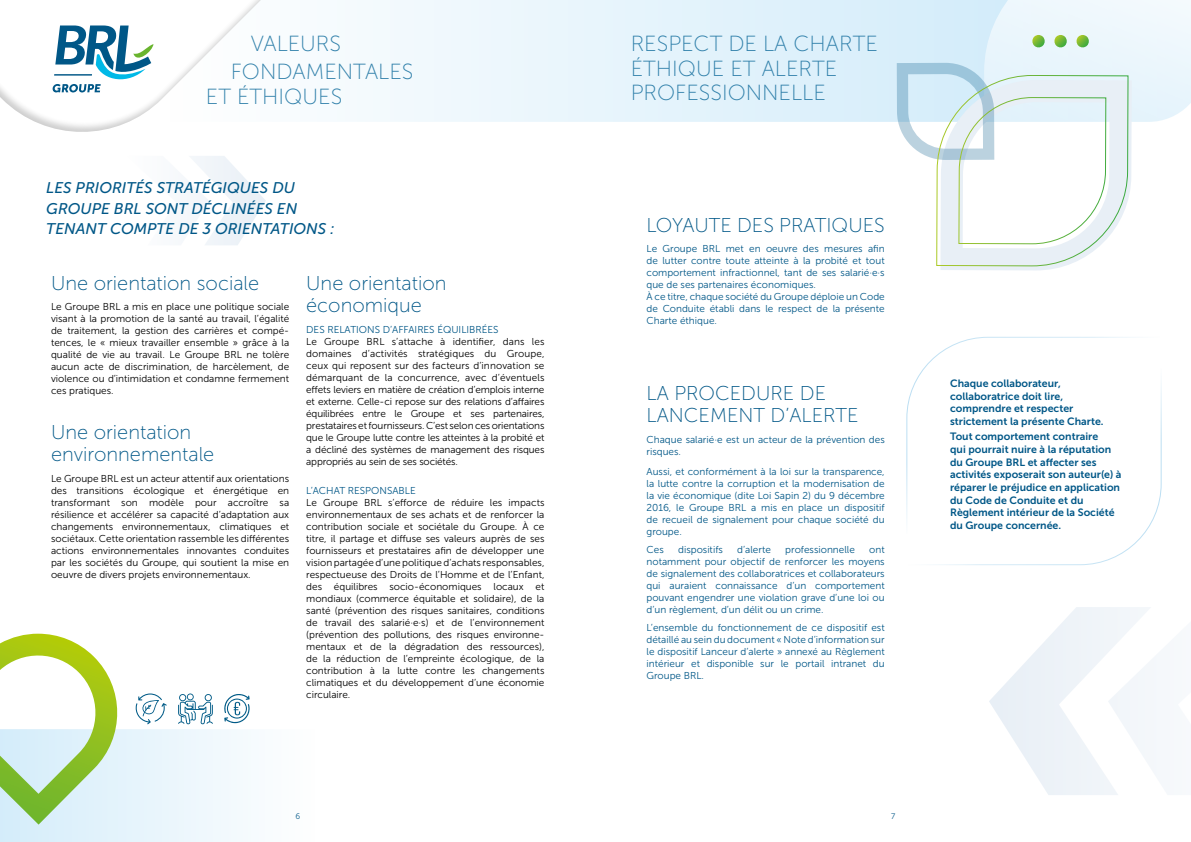
<style>
.page{position:relative;width:1191px;height:842px;background:#fff}
.page>*{position:absolute;margin:0;border:0;box-sizing:border-box;transform-origin:0 0}
.t1{font:21.8px/24.2px "Museo Sans 100";color:#3080aa}
.t2{font:20px/22px "Museo Sans 100";color:#005787}
.t3{font:italic 15.4px/20.6px "Museo Sans 500";color:#005787}
.t4{font:10.6px/12.7px "Museo Sans 700";color:#005787}
.t5{font:10px/12px "Museo Sans 300";color:#000;text-align:justify}
.t6{font:10px/12px "Museo Sans 300";color:#005787;text-align:justify}
.t7{font:8px "Museo Sans 300";color:#005787}
</style>
<div class="page">
<svg style="left:394px;top:0;width:590px;height:122px;background:#e4f3fb"></svg>
<svg style="left:984px;top:0;width:207px;height:154px;fill:#edf7fc"></svg>
<svg style="left:0;top:0;width:394px;height:132px"></svg>
<svg style="left:52px;top:26px;width:101px;height:66px"></svg>
<hr style="left:54px;top:74px;width:38px;height:2px;background:#005787">
<svg style="left:896px;top:63px;width:235px;height:208px"></svg>
<svg style="left:187px;top:156px;width:79px;height:89px"></svg>
<svg style="left:989px;top:607px;width:168px;height:188px"></svg>
<svg style="left:1076px;top:35px;width:13px;height:13px"></svg>
<svg style="left:1053px;top:35px;width:14px;height:13px"></svg>
<svg style="left:1031px;top:35px;width:14px;height:13px"></svg>
<svg style="left:0;top:634px;width:250px;height:208px"></svg>
<svg style="left:982px;top:441px;width:180px;height:125px"></svg>
<svg style="left:1160px;top:383px;width:2px;height:58px"></svg>
<svg style="left:906px;top:336px;width:254px;height:199px"></svg>
<div style="left:1085px;top:332px;width:76px;height:9px;background:#fff"></div>
<svg style="left:906px;top:461px;width:5px;height:74px"></svg>
<h1 class="t1" style="left:231px;top:30px;width:184px;line-height:28.1px;text-indent:20px">VALEURS<br>FONDAMENTALES</h1>
<h1 class="t1" style="left:206px;top:84px;width:138px">ET ÉTHIQUES</h1>
<h3 class="t3" style="left:46px;top:177px;width:290px">LES PRIORITÉS STRATÉGIQUES DU<br>GROUPE BRL SONT DÉCLINÉES EN<br>TENANT COMPTE DE 3 ORIENTATIONS :</h3>
<h2 class="t2" style="left:51px;top:272px;width:210px">Une orientation sociale</h2>
<p class="t5" style="left:51px;top:301px;width:240px">Le Groupe BRL a mis en place une politique sociale visant à la promotion de la santé au travail, l’égalité de traitement, la gestion des carrières et compé&shy;tences, le « mieux travailler ensemble » grâce à la qualité de vie au travail. Le Groupe BRL ne tolère aucun acte de discrimination, de harcèlement, de violence ou d’intimidation et condamne fermement ces pratiques.</p>
<h2 class="t2" style="left:51px;top:421px;width:165px">Une orientation environnementale</h2>
<p class="t5" style="left:51px;top:472px;width:240px">Le Groupe BRL est un acteur attentif aux orientations des transitions écologique et énergétique en transformant son modèle pour accroître sa résilience et accélérer sa capacité d’adaptation aux changements environnementaux, climatiques et sociétaux. Cette orientation rassemble les différentes actions environnementales innovantes conduites par les sociétés du Groupe, qui soutient la mise en oeuvre de divers projets environnementaux.</p>
<h2 class="t2" style="left:306px;top:272px;width:142px">Une orientation économique</h2>
<p class="t6" style="left:306px;top:323px;width:194px">DES RELATIONS D’AFFAIRES ÉQUILIBRÉES</p>
<p class="t5" style="left:306px;top:335px;width:240px">Le Groupe BRL s’attache à identifier, dans les domaines d’activités stratégiques du Groupe, ceux qui reposent sur des facteurs d’innovation se démarquant de la concurrence, avec d’éventuels effets leviers en matière de création d’emplois interne et externe. Celle-ci repose sur des relations d’affaires équilibrées entre le Groupe et ses partenaires, prestataires et fournisseurs. C’est selon ces orientations que le Groupe lutte contre les atteintes à la probité et a décliné des systèmes de management des risques appropriés au sein de ses sociétés.</p>
<p class="t6" style="left:306px;top:484px;width:111px">L’ACHAT RESPONSABLE</p>
<p class="t5" style="left:306px;top:496px;width:240px">Le Groupe BRL s’efforce de réduire les impacts environnementaux de ses achats et de renforcer la contribution sociale et sociétale du Groupe. À ce titre, il partage et diffuse ses valeurs auprès de ses fournisseurs et prestataires afin de développer une vision partagée d’une politique d’achats responsables, respectueuse des Droits de l’Homme et de l’Enfant, des équilibres socio-économiques locaux et mondiaux (commerce équitable et solidaire), de la santé (prévention des risques sanitaires, conditions de travail des salarié·e·s) et de l’environnement (prévention des pollutions, des risques environne&shy;mentaux et de la dégradation des ressources), de la réduction de l’empreinte écologique, de la contribution à la lutte contre les changements climatiques et du développement d’une économie circulaire.</p>
<h1 class="t1" style="left:630px;top:32px;width:249px">RESPECT DE LA CHARTE<br>ÉTHIQUE ET ALERTE<br>PROFESSIONNELLE</h1>
<h2 class="t2" style="left:646px;top:214px;width:240px">LOYAUTE DES PRATIQUES</h2>
<p class="t6" style="left:646px;top:243px;width:240px;text-align:left">Le Groupe BRL met en oeuvre des mesures afin de lutter contre toute atteinte à la probité et tout comportement infractionnel, tant de ses salarié·e·s que de ses partenaires économiques.<br>À ce titre, chaque société du Groupe déploie un Code de Conduite établi dans le respect de la présente Charte éthique.</p>
<h2 class="t2" style="left:646px;top:383px;width:214px">LA PROCEDURE DE<br>LANCEMENT D’ALERTE</h2>
<p class="t6" style="left:646px;top:433px;width:240px">Chaque salarié·e est un acteur de la prévention des risques.</p>
<p class="t6" style="left:646px;top:466px;width:240px">Aussi, et conformément à la loi sur la transparence, la lutte contre la corruption et la modernisation de la vie économique (dite Loi Sapin 2) du 9 décembre 2016, le Groupe BRL a mis en place un dispositif de recueil de signalement pour chaque société du groupe.</p>
<p class="t6" style="left:646px;top:543px;width:19px">Ces</p>
<p class="t6" style="left:678px;top:543px;width:46px">dispositifs</p>
<p class="t6" style="left:737px;top:543px;width:35px">d’alerte</p>
<p class="t6" style="left:785px;top:543px;width:71px">professionnelle</p>
<p class="t6" style="left:646px;top:543px;width:240px;text-indent:223px">ont notamment pour objectif de renforcer les moyens de signalement des collaboratrices et collaborateurs qui auraient connaissance d’un comportement pouvant engendrer une violation grave d’une loi ou d’un règlement, d’un délit ou un crime.</p>
<p class="t6" style="left:646px;top:621px;width:240px">L’ensemble du fonctionnement de ce dispositif est détaillé au sein du document « Note d’information sur le dispositif Lanceur d’alerte » annexé au Règlement intérieur et disponible sur le portail intranet du Groupe BRL.</p>
<p class="t7" style="left:295px;top:812px;width:6px">6</p>
<p class="t7" style="left:891px;top:812px;width:6px">7</p>
<p class="t4" style="left:950px;top:377px;width:155px">Chaque collaborateur, collaboratrice doit lire, comprendre et respecter strictement la présente Charte.</p>
<p class="t4" style="left:950px;top:430px;width:173px">Tout comportement contraire<br>qui pourrait nuire à la réputation du Groupe BRL et affecter ses activités exposerait son auteur(e) à réparer le préjudice en application du Code de Conduite et du<br>Règlement intérieur de la Société du Groupe concernée.</p>
</div>
